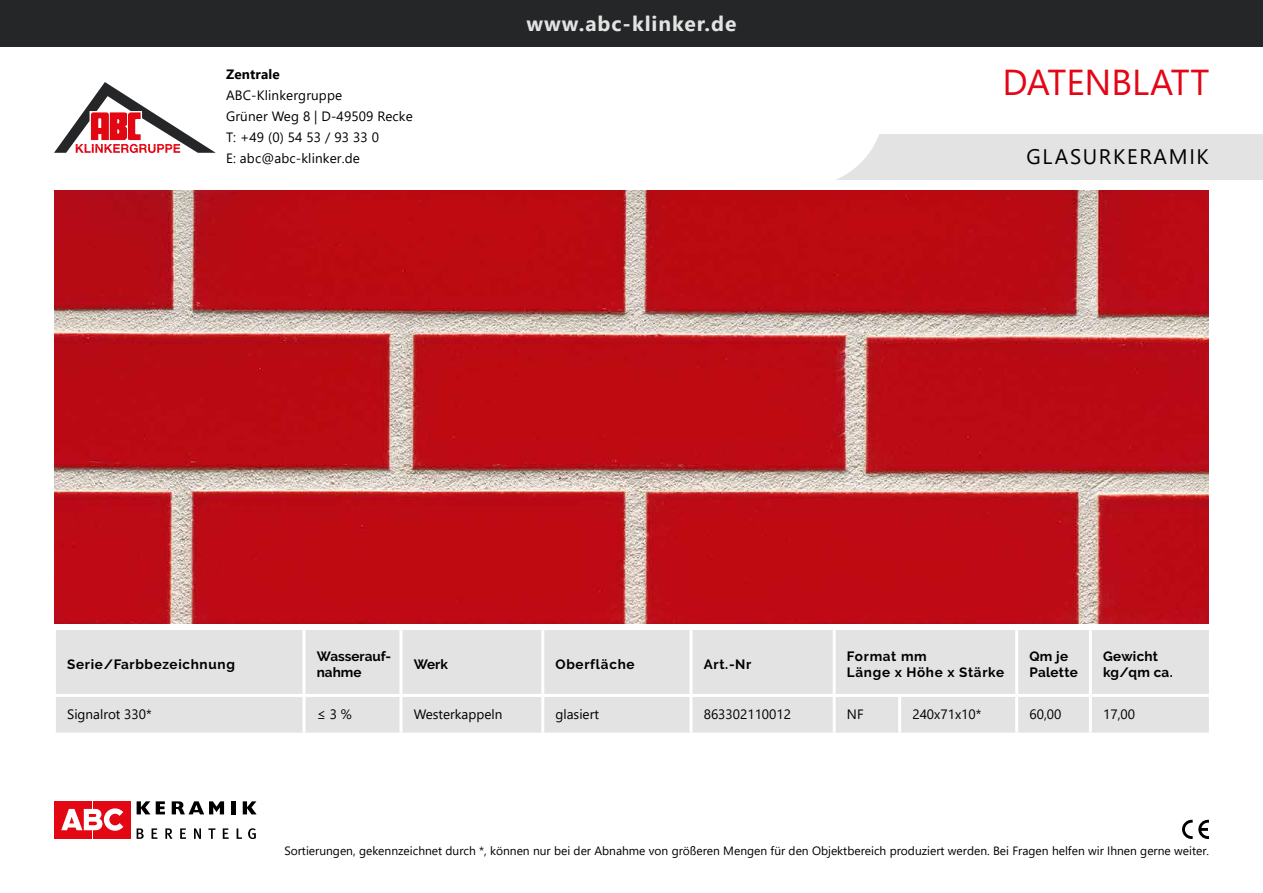
<style>
.page{position:relative;width:1263px;height:893px;background:#fff}
.page>*{position:absolute;margin:0;border:0;box-sizing:border-box;transform-origin:0 0}
.t1{font:36px "Segoe UI";color:#e30617}
.t2{font:700 21px "Segoe UI";letter-spacing:.045em;color:#e3e3e3}
.t3{font:21px "Segoe UI";letter-spacing:.08em;color:#000}
.t4{font:13.5px/21px "Segoe UI";color:#000}
.t5{font:700 13.5px/16.5px "Raleway";letter-spacing:.05em;color:#000}
.t6{font:700 13.5px/16.5px "Raleway";letter-spacing:.02em;color:#000}
.t7{font:700 13.5px/16.5px "Raleway";color:#000}
.t8{font:700 13.5px "Segoe UI";letter-spacing:.01em;color:#000}
.t9{font:12px "Segoe UI";color:#000}
</style>
<div class="page">
<div style="left:56px;top:630px;width:1153px;height:103px;background:#e3e3e3"></div>
<hr style="left:303px;top:630px;width:3px;height:64px;background:#fff">
<hr style="left:399px;top:630px;width:3px;height:64px;background:#fff">
<hr style="left:541px;top:630px;width:3px;height:64px;background:#fff">
<hr style="left:833px;top:630px;width:3px;height:64px;background:#fff">
<hr style="left:1015px;top:630px;width:3px;height:64px;background:#fff">
<hr style="left:1089px;top:630px;width:3px;height:64px;background:#fff">
<hr style="left:53px;top:694px;width:251px;height:3px;background:#fff">
<hr style="left:304px;top:694px;width:97px;height:3px;background:#fff">
<hr style="left:303px;top:697px;width:3px;height:36px;background:#fff">
<hr style="left:401px;top:694px;width:142px;height:3px;background:#fff">
<hr style="left:399px;top:697px;width:3px;height:36px;background:#fff">
<hr style="left:543px;top:694px;width:148px;height:3px;background:#fff">
<hr style="left:541px;top:697px;width:3px;height:36px;background:#fff">
<hr style="left:691px;top:694px;width:143px;height:3px;background:#fff">
<hr style="left:834px;top:694px;width:66px;height:3px;background:#fff">
<hr style="left:833px;top:697px;width:3px;height:36px;background:#fff">
<hr style="left:900px;top:694px;width:117px;height:3px;background:#fff">
<hr style="left:898px;top:697px;width:3px;height:36px;background:#fff">
<hr style="left:1017px;top:694px;width:73px;height:3px;background:#fff">
<hr style="left:1015px;top:697px;width:3px;height:36px;background:#fff">
<hr style="left:1090px;top:694px;width:119px;height:3px;background:#fff">
<hr style="left:1089px;top:697px;width:3px;height:36px;background:#fff">
<hr style="left:689px;top:630px;width:3px;height:64px;background:#fff">
<hr style="left:689px;top:697px;width:3px;height:36px;background:#fff">
<img style="left:55px;top:190px;width:1154px;height:434px">
<div style="left:54px;top:801px;width:37px;height:38px;background:#e30613"></div>
<svg style="left:137px;top:828px;width:7px;height:11px"></svg>
<svg style="left:152px;top:828px;width:5px;height:11px"></svg>
<svg style="left:165px;top:828px;width:7px;height:11px"></svg>
<svg style="left:180px;top:828px;width:6px;height:11px"></svg>
<svg style="left:194px;top:828px;width:7px;height:11px"></svg>
<svg style="left:208px;top:828px;width:8px;height:11px"></svg>
<svg style="left:223px;top:828px;width:6px;height:11px"></svg>
<svg style="left:237px;top:828px;width:5px;height:11px"></svg>
<svg style="left:248px;top:828px;width:8px;height:11px"></svg>
<div style="left:93px;top:801px;width:38px;height:38px;background:#e30613"></div>
<svg style="left:137px;top:801px;width:13px;height:13px"></svg>
<svg style="left:156px;top:801px;width:9px;height:13px"></svg>
<svg style="left:172px;top:801px;width:52px;height:13px"></svg>
<div style="left:231px;top:801px;width:5px;height:13px;background:#000"></div>
<svg style="left:243px;top:801px;width:14px;height:13px"></svg>
<svg style="left:61px;top:808px;width:62px;height:23px"></svg>
<svg style="left:1182px;top:820px;width:27px;height:19px"></svg>
<div style="left:804px;top:135px;width:459px;height:45px;background:#e3e3e3"></div>
<svg style="left:728px;top:134px;width:165px;height:60px"></svg>
<svg style="left:54px;top:82px;width:162px;height:71px"></svg>
<div style="left:0;top:0;width:1263px;height:47px;background:#242627"></div>
<p class="t8" style="left:226px;top:61px;width:55px">Zentrale</p>
<p class="t4" style="left:226px;top:83px;width:188px">ABC-Klinkergruppe<br>Grüner Weg 8 | D-49509 Recke<br>T: +49 (0) 54 53 / 93 33 0<br>E: abc@abc-klinker.de</p>
<h2 class="t2" style="left:526px;top:3px;width:211px">www.abc-klinker.de</h2>
<h1 class="t1" style="left:1002px;top:48px;width:208px">DATENBLATT</h1>
<h2 class="t3" style="left:1026px;top:137px;width:184px">GLASURKERAMIK</h2>
<p class="t5" style="left:67px;top:656px;width:169px">Serie/Farbbezeichnung</p>
<p class="t7" style="left:317px;top:648px;width:76px">Wasserauf&shy;nahme</p>
<p class="t5" style="left:414px;top:656px;width:36px">Werk</p>
<p class="t5" style="left:555px;top:656px;width:81px">Oberfläche</p>
<p class="t5" style="left:704px;top:656px;width:49px">Art.-Nr</p>
<p class="t5" style="left:847px;top:648px;width:159px">Format mm<br>Länge x Höhe x Stärke</p>
<p class="t6" style="left:1029px;top:648px;width:50px">Qm je<br>Palette</p>
<p class="t6" style="left:1103px;top:648px;width:71px">Gewicht kg/qm ca.</p>
<p class="t4" style="left:67px;top:702px;width:86px">Signalrot 330*</p>
<p class="t4" style="left:317px;top:702px;width:36px">≤ 3 %</p>
<p class="t4" style="left:414px;top:702px;width:90px">Westerkappeln</p>
<p class="t4" style="left:555px;top:702px;width:45px">glasiert</p>
<p class="t4" style="left:704px;top:702px;width:89px">863302110012</p>
<p class="t4" style="left:847px;top:702px;width:18px">NF</p>
<p class="t4" style="left:912px;top:702px;width:70px">240x71x10*</p>
<p class="t4" style="left:1029px;top:702px;width:34px">60,00</p>
<p class="t4" style="left:1103px;top:702px;width:34px">17,00</p>
<p class="t9" style="left:284px;top:839px;width:926px">Sortierungen, gekennzeichnet durch *, können nur bei der Abnahme von größeren Mengen für den Objektbereich produziert werden. Bei Fragen helfen wir Ihnen gerne weiter.</p>
</div>
